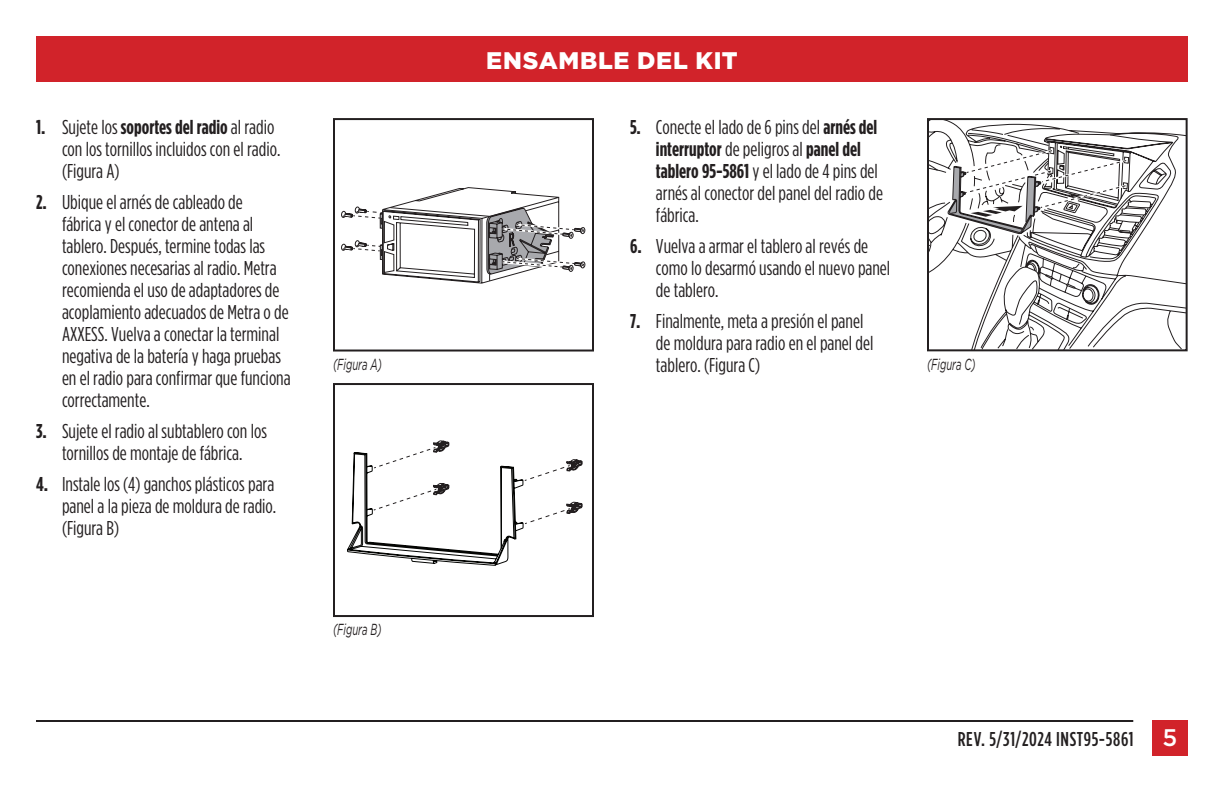
<style>
.page{position:relative;width:1224px;height:792px;background:#fff}
.page>*{position:absolute;margin:0;border:0;box-sizing:border-box;transform-origin:0 0}
.t1{font:900 24px "Gotham";letter-spacing:.03em;color:#fff}
.t2{font:20px/22px "Gotham Condensed";color:#231f20}
.t3{font:500 20px "Gotham Condensed";letter-spacing:.03em;color:#231f20}
.t4{font:italic 16px "Gotham";color:#231f20;scale:.6 1}
.s1{font-weight:700}
.s2{font-family:"Gotham";font-size:24px;color:#fff}
</style>
<div class="page">
<div style="left:36px;top:36px;width:1152px;height:45px;background:#d1232a"></div>
<hr style="left:36px;top:720px;width:1097px;height:2px;background:#231f20">
<div style="left:1152px;top:720px;width:36px;height:36px;background:#d1232a"></div>
<svg style="left:341px;top:187px;width:244px;height:97px"></svg>
<div style="left:333px;top:118px;width:261px;height:234px;border:2px solid #231f20"></div>
<svg style="left:930px;top:121px;width:255px;height:227px"></svg>
<svg style="left:947px;top:132px;width:226px;height:155px"></svg>
<div style="left:927px;top:118px;width:261px;height:233px;border:2px solid #231f20"></div>
<svg style="left:347px;top:441px;width:235px;height:125px"></svg>
<div style="left:333px;top:383px;width:261px;height:234px;border:2px solid #231f20"></div>
<p class="t2" style="left:62px;top:116px;width:220px;text-indent:-26px"><span class="s1">1.</span> Sujete los <span class="s1">soportes del radio</span> al radio con los tornillos incluidos con el radio. (Figura A)</p>
<p class="t2" style="left:62px;top:191px;width:230px;text-indent:-26px"><span class="s1">2.</span> Ubique el arnés de cableado de<br>fábrica y el conector de antena al tablero. Después, termine todas las conexiones necesarias al radio. Metra recomienda el uso de adaptadores de acoplamiento adecuados de Metra o de AXXESS. Vuelva a conectar la terminal negativa de la batería y haga pruebas en el radio para confirmar que funciona correctamente.</p>
<p class="t2" style="left:36px;top:420px;width:232px;text-align:center"><span class="s1">3.</span> Sujete el radio al subtablero con los tornillos de montaje de fábrica.</p>
<p class="t2" style="left:62px;top:473px;width:216px;text-align:justify;text-indent:-26px"><span class="s1">4.</span> Instale los (4) ganchos plásticos para panel a la pieza de moldura de radio. (Figura B)</p>
<p class="t1" style="left:486px;top:46px;width:253px">ENSAMBLE DEL KIT</p>
<p class="t2" style="left:656px;top:116px;width:229px;text-indent:-26px"><span class="s1">5.</span> Conecte el lado de 6 pins del <span class="s1">arnés del interruptor</span> de peligros al <span class="s1">panel del tablero 95-5861</span> y el lado de 4 pins del arnés al conector del panel del radio de fábrica.</p>
<p class="t2" style="left:656px;top:235px;width:236px;text-indent:-26px"><span class="s1">6.</span> Vuelva a armar el tablero al revés de como lo desarmó usando el nuevo panel de tablero.</p>
<p class="t2" style="left:656px;top:310px;width:219px;text-indent:-26px"><span class="s1">7.</span> Finalmente, meta a presión el panel de moldura para radio en el panel del tablero. (Figura C)</p>
<p class="t4" style="left:333px;top:355px;width:83px">(Figura A)</p>
<p class="t4" style="left:927px;top:355px;width:83px">(Figura C)</p>
<p class="t4" style="left:333px;top:620px;width:82px">(Figura B)</p>
<p class="t3" style="left:958px;top:728px;width:221px">REV. 5/31/2024 INST95-5861 <span class="s2">5</span></p>
</div>
